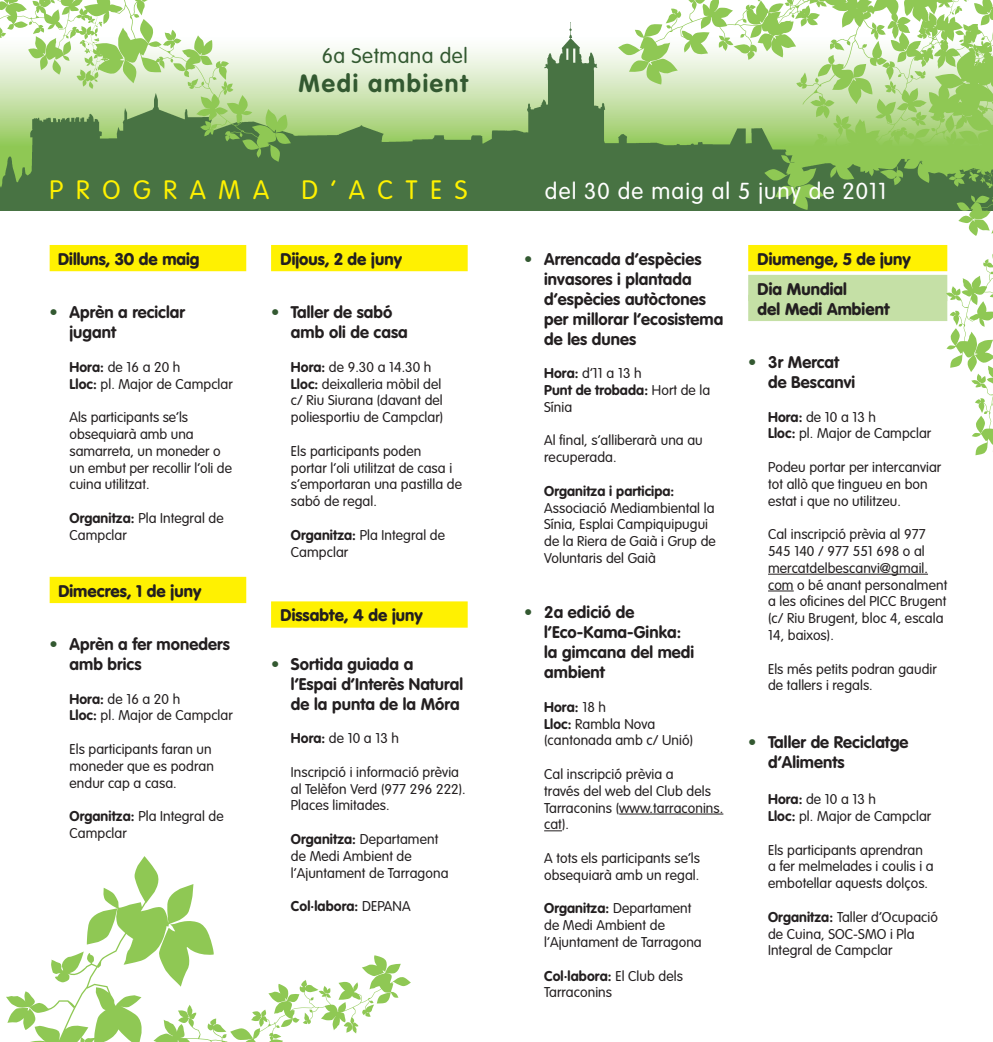
<style>
.page{position:relative;width:993px;height:1042px;background:#fff}
.page>*{position:absolute;margin:0;border:0;box-sizing:border-box;transform-origin:0 0}
.t1{font:300 26.25px "VAG Rounded";letter-spacing:.485em;color:#fff101}
.t2{font:700 24.68px "VAG Rounded";letter-spacing:.07em;color:#335931}
.t3{font:300 22.75px "VAG Rounded";letter-spacing:.05em;color:#fff}
.t4{font:300 21px "VAG Rounded";letter-spacing:.025em;color:#335931}
.negreta{font:700 16.62px/19.9px "VAG Rounded";letter-spacing:.005em;color:#231f20}
.dia{font:900 16.62px "VAG Rounded";letter-spacing:.005em;color:#231f20}
.a_carrec{font:300 14px/16.8px "VAG Rounded";letter-spacing:.005em;color:#231f20}
.a_carrec-2{font:700 14px/16.8px "VAG Rounded";letter-spacing:.005em;color:#231f20}
.s1{color:#335931}
.s2{font-weight:700}
.s3{font-weight:300}
</style>
<div class="page">
<svg style="left:6px;top:856px;width:405px;height:186px"></svg>
<img style="left:0;top:22px;width:618px;height:189px">
<svg style="left:618px;top:0;width:120px;height:211px"></svg>
<svg style="left:694px;top:0;width:4px;height:4px"></svg>
<div style="left:50px;top:245px;width:196px;height:26px;background:#fff101"></div>
<div style="left:50px;top:577px;width:196px;height:26px;background:#fff101"></div>
<div style="left:271px;top:245px;width:196px;height:26px;background:#fff101"></div>
<div style="left:271px;top:601px;width:196px;height:27px;background:#fff101"></div>
<hr style="left:619px;top:813px;width:104px;height:1px;background:#231f20">
<svg style="left:544px;top:830px;width:18px;height:1px"></svg>
<hr style="left:767px;top:574px;width:160px;height:1px;background:#231f20">
<svg style="left:768px;top:590px;width:25px;height:1px"></svg>
<svg style="left:698px;top:0;width:40px;height:170px"></svg>
<svg style="left:0;top:0;width:291px;height:162px"></svg>
<svg style="left:170px;top:59px;width:3px;height:4px"></svg>
<svg style="left:200px;top:116px;width:11px;height:20px"></svg>
<svg style="left:76px;top:17px;width:48px;height:72px"></svg>
<svg style="left:738px;top:0;width:255px;height:456px"></svg>
<p class="t4" style="left:322px;top:43px;width:147px">6a Setmana del</p>
<p class="t2" style="left:298px;top:69px;width:170px">Medi ambient</p>
<p class="t1" style="left:50px;top:175px;width:419px">PROGRAMA D’ACTES</p>
<p class="dia" style="left:58px;top:249px;width:143px">Dilluns, 30 de maig</p>
<p class="negreta" style="left:50px;top:303px;width:137px"><span class="s1">•</span> Aprèn a reciclar</p>
<p class="negreta" style="left:69px;top:323px;width:48px">jugant</p>
<p class="a_carrec" style="left:69px;top:359px;width:112px"><span class="s2">Hora:</span> de 16 a 20 h</p>
<p class="a_carrec" style="left:69px;top:376px;width:165px"><span class="s2">Lloc:</span> pl. Major de Campclar</p>
<p class="a_carrec" style="left:69px;top:409px;width:164px">Als participants se’ls obsequiarà amb una samarreta, un moneder o un embut per recollir l’oli de cuina utilitzat.</p>
<p class="a_carrec" style="left:69px;top:510px;width:156px"><span class="s2">Organitza:</span> Pla Integral de<br>Campclar</p>
<p class="dia" style="left:58px;top:581px;width:144px">Dimecres, 1 de juny</p>
<p class="negreta" style="left:69px;top:635px;width:162px;text-indent:-20px"><span class="s1">•</span> Aprèn a fer moneders amb brics</p>
<p class="a_carrec" style="left:69px;top:691px;width:112px"><span class="s2">Hora:</span> de 16 a 20 h</p>
<p class="a_carrec" style="left:69px;top:707px;width:165px"><span class="s2">Lloc:</span> pl. Major de Campclar</p>
<p class="a_carrec" style="left:69px;top:741px;width:146px">Els participants faran un moneder que es podran endur cap a casa.</p>
<p class="a_carrec" style="left:69px;top:808px;width:156px"><span class="s2">Organitza:</span> Pla Integral de<br>Campclar</p>
<p class="dia" style="left:280px;top:249px;width:123px">Dijous, 2 de juny</p>
<p class="negreta" style="left:271px;top:303px;width:123px"><span class="s1">•</span> Taller de sabó</p>
<p class="negreta" style="left:291px;top:323px;width:118px">amb oli de casa</p>
<p class="a_carrec" style="left:291px;top:359px;width:142px"><span class="s2">Hora:</span> de 9.30 a 14.30 h</p>
<p class="a_carrec" style="left:291px;top:376px;width:154px"><span class="s2">Lloc:</span> deixalleria mòbil del c/ Riu Siurana (davant del poliesportiu de Campclar)</p>
<p class="a_carrec" style="left:291px;top:443px;width:172px">Els participants poden<br>portar l’oli utilitzat de casa i s’emportaran una pastilla de sabó de regal.</p>
<p class="a_carrec" style="left:291px;top:527px;width:156px"><span class="s2">Organitza:</span> Pla Integral de<br>Campclar</p>
<p class="dia" style="left:280px;top:605px;width:144px">Dissabte, 4 de juny</p>
<p class="negreta" style="left:271px;top:654px;width:144px"><span class="s1">•</span> Sortida guiada a</p>
<p class="negreta" style="left:291px;top:674px;width:174px">l’Espai d’Interès Natural de la punta de la Móra</p>
<p class="a_carrec" style="left:291px;top:730px;width:110px"><span class="s2">Hora:</span> de 10 a 13 h</p>
<p class="a_carrec" style="left:291px;top:764px;width:176px">Inscripció i informació prèvia al Telèfon Verd (977 296 222).</p>
<p class="a_carrec" style="left:291px;top:797px;width:100px">Places limitades.</p>
<p class="a_carrec" style="left:291px;top:831px;width:159px"><span class="s2">Organitza:</span> Departament de Medi Ambient de l’Ajuntament de Tarragona</p>
<p class="a_carrec-2" style="left:291px;top:898px;width:121px">Col·labora: <span class="s3">DEPANA</span></p>
<p class="t3" style="left:544px;top:178px;width:343px">del 30 de maig al 5 juny de 2011</p>
<p class="negreta" style="left:544px;top:250px;width:163px;text-indent:-20px"><span class="s1">•</span> Arrencada d’espècies invasores i plantada d’espècies autòctones</p>
<p class="negreta" style="left:544px;top:309px;width:180px">per millorar l’ecosistema de les dunes</p>
<p class="a_carrec" style="left:544px;top:365px;width:99px"><span class="s2">Hora:</span> d’11 a 13 h</p>
<p class="a_carrec-2" style="left:544px;top:382px;width:167px">Punt de trobada: <span class="s3">Hort de la<br>Sínia</span></p>
<p class="a_carrec" style="left:544px;top:433px;width:160px">Al final, s’alliberarà una au recuperada.</p>
<p class="a_carrec" style="left:544px;top:483px;width:173px"><span class="s2">Organitza i participa:<br></span>Associació Mediambiental la<br>Sínia, Esplai Campiquipugui de la Riera de Gaià i Grup de<br>Voluntaris del Gaià</p>
<p class="negreta" style="left:524px;top:603px;width:112px"><span class="s1">•</span> 2a edició de</p>
<p class="negreta" style="left:544px;top:623px;width:152px">l’Eco-Kama-Ginka: la gimcana del medi ambient</p>
<p class="a_carrec-2" style="left:544px;top:699px;width:63px">Hora: <span class="s3">18 h</span></p>
<p class="a_carrec" style="left:544px;top:716px;width:150px"><span class="s2">Lloc:</span> Rambla Nova (cantonada amb c/ Unió)</p>
<p class="a_carrec" style="left:544px;top:766px;width:181px">Cal inscripció prèvia a<br>través del web del Club dels<br>Tarraconins (www.tarraconins. cat).</p>
<p class="a_carrec" style="left:544px;top:850px;width:157px">A tots els participants se’ls obsequiarà amb un regal.</p>
<p class="a_carrec" style="left:544px;top:900px;width:159px"><span class="s2">Organitza:</span> Departament de Medi Ambient de l’Ajuntament de Tarragona</p>
<p class="a_carrec" style="left:544px;top:968px;width:140px"><span class="s2">Col·labora:</span> El Club dels<br>Tarraconins</p>
<p class="dia" style="left:757px;top:249px;width:155px">Diumenge, 5 de juny</p>
<p class="dia" style="left:757px;top:279px;width:91px">Dia Mundial</p>
<p class="dia" style="left:757px;top:299px;width:133px">del Medi Ambient</p>
<p class="negreta" style="left:748px;top:353px;width:92px"><span class="s1">•</span> 3r Mercat</p>
<p class="negreta" style="left:767px;top:373px;width:89px">de Bescanvi</p>
<p class="a_carrec" style="left:767px;top:409px;width:110px"><span class="s2">Hora:</span> de 10 a 13 h</p>
<p class="a_carrec" style="left:767px;top:425px;width:165px"><span class="s2">Lloc:</span> pl. Major de Campclar</p>
<p class="a_carrec" style="left:767px;top:459px;width:175px">Podeu portar per intercanviar tot allò que tingueu en bon estat i que no utilitzeu.</p>
<p class="a_carrec" style="left:767px;top:526px;width:181px">Cal inscripció prèvia al 977<br>545 140 / 977 551 698 o al mercatdelbescanvi@gmail. com o bé anant personalment a les oficines del PICC Brugent (c/ Riu Brugent, bloc 4, escala<br>14, baixos).</p>
<p class="a_carrec" style="left:767px;top:661px;width:170px">Els més petits podran gaudir de tallers i regals.</p>
<p class="negreta" style="left:767px;top:733px;width:142px;text-indent:-20px"><span class="s1">•</span> Taller de Reciclatge d’Aliments</p>
<p class="a_carrec" style="left:767px;top:791px;width:110px"><span class="s2">Hora:</span> de 10 a 13 h</p>
<p class="a_carrec" style="left:767px;top:808px;width:165px"><span class="s2">Lloc:</span> pl. Major de Campclar</p>
<p class="a_carrec" style="left:767px;top:842px;width:167px">Els participants aprendran a fer melmelades i coulis i a embotellar aquests dolços.</p>
<p class="a_carrec" style="left:767px;top:909px;width:171px"><span class="s2">Organitza:</span> Taller d’Ocupació de Cuina, SOC-SMO i Pla<br>Integral de Campclar</p>
</div>
